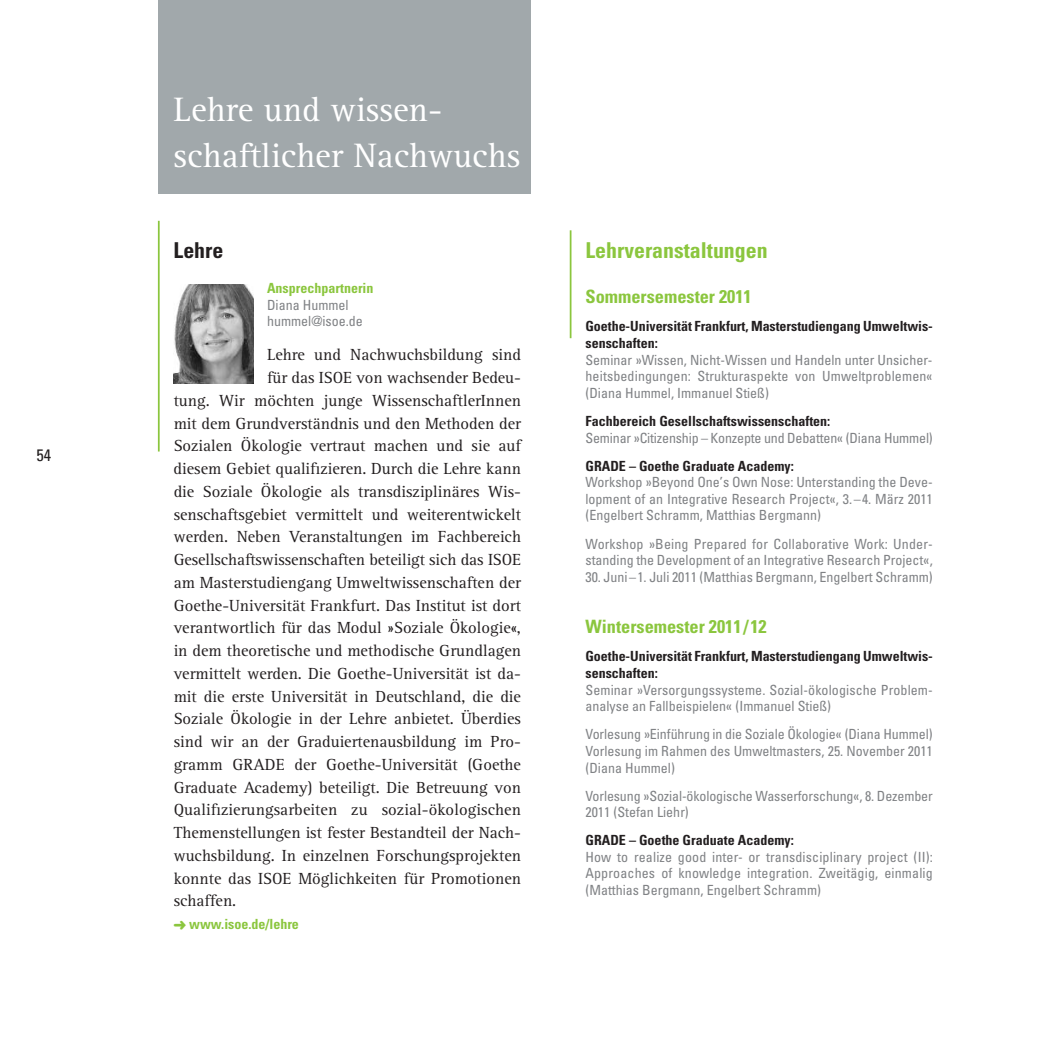
<style>
.page{position:relative;width:1042px;height:1042px;background:#fff}
.page>*{position:absolute;margin:0;border:0;box-sizing:border-box;transform-origin:0 0}
.t1{font:35px/45.5px "Rotis Serif Pro";color:#fff}
.t2{font:700 condensed 21.88px "Univers";color:#8bc63e}
.t3{font:700 condensed 21.88px "Univers";color:#231f20}
.t4{font:700 condensed 18.38px "Univers";color:#8bc63e}
.t5{font:16.62px "Rotis Serif Pro";color:#231f20}
.t6{font:condensed 16.62px "Univers";color:#231f20}
.t7{font:condensed 14px/16.6px "Univers";color:#808285}
.t8{font:700 condensed 14px/16.6px "Univers";color:#231f20}
.t9{font:700 condensed 14px "Univers";color:#8bc63e}
</style>
<div class="page">
<div style="left:159px;top:0;width:372px;height:193px;background:#a1a8ab"></div>
<hr style="left:158px;top:221px;width:2px;height:230px;background:#8bc63e">
<hr style="left:570px;top:230px;width:1px;height:108px;background:#8bc63e">
<img style="left:174px;top:284px;width:79px;height:99px">
<p class="t6" style="left:36px;top:449px;width:16px">54</p>
<h1 class="t1" style="left:174px;top:90px;width:348px">Lehre und wissen&shy;schaftlicher Nachwuchs</h1>
<h2 class="t3" style="left:174px;top:242px;width:51px">Lehre</h2>
<p class="t9" style="left:267px;top:283px;width:108px">Ansprechpartnerin</p>
<p class="t7" style="left:267px;top:298px;width:97px">Diana Hummel hummel@isoe.de</p>
<p class="t5" style="left:267px;top:349px;width:255px">Lehre und Nachwuchsbildung sind</p>
<p class="t5" style="left:267px;top:371px;width:255px">für das ISOE von wachsender Bedeu-</p>
<p class="t5" style="left:174px;top:394px;width:349px">tung. Wir möchten junge WissenschaftlerInnen</p>
<p class="t5" style="left:174px;top:417px;width:349px">mit dem Grundverständnis und den Methoden der</p>
<p class="t5" style="left:174px;top:440px;width:349px">Sozialen Ökologie vertraut machen und sie auf</p>
<p class="t5" style="left:174px;top:462px;width:349px">diesem Gebiet qualifizieren. Durch die Lehre kann</p>
<p class="t5" style="left:174px;top:485px;width:349px">die Soziale Ökologie als transdisziplinäres Wis-</p>
<p class="t5" style="left:174px;top:508px;width:349px">senschaftsgebiet vermittelt und weiterentwickelt</p>
<p class="t5" style="left:174px;top:531px;width:349px">werden. Neben Veranstaltungen im Fachbereich</p>
<p class="t5" style="left:174px;top:553px;width:349px">Gesellschaftswissenschaften beteiligt sich das ISOE</p>
<p class="t5" style="left:174px;top:576px;width:349px">am Masterstudiengang Umweltwissenschaften der</p>
<p class="t5" style="left:174px;top:599px;width:349px">Goethe-Universität Frankfurt. Das Institut ist dort</p>
<p class="t5" style="left:174px;top:622px;width:349px">verantwortlich für das Modul »Soziale Ökologie«,</p>
<p class="t5" style="left:174px;top:644px;width:349px">in dem theoretische und methodische Grundlagen</p>
<p class="t5" style="left:174px;top:667px;width:349px">vermittelt werden. Die Goethe-Universität ist da-</p>
<p class="t5" style="left:174px;top:690px;width:349px">mit die erste Universität in Deutschland, die die</p>
<p class="t5" style="left:174px;top:713px;width:349px">Soziale Ökologie in der Lehre anbietet. Überdies</p>
<p class="t5" style="left:174px;top:735px;width:349px">sind wir an der Graduiertenausbildung im Pro-</p>
<p class="t5" style="left:174px;top:758px;width:349px">gramm GRADE der Goethe-Universität (Goethe</p>
<p class="t5" style="left:174px;top:781px;width:349px">Graduate Academy) beteiligt. Die Betreuung von</p>
<p class="t5" style="left:174px;top:804px;width:349px">Qualifizierungsarbeiten zu sozial-ökologischen</p>
<p class="t5" style="left:174px;top:826px;width:349px">Themenstellungen ist fester Bestandteil der Nach-</p>
<p class="t5" style="left:174px;top:849px;width:349px">wuchsbildung. In einzelnen Forschungsprojekten</p>
<p class="t5" style="left:174px;top:872px;width:349px">konnte das ISOE Möglichkeiten für Promotionen</p>
<p class="t5" style="left:174px;top:895px;width:64px">schaffen.</p>
<p class="t9" style="left:174px;top:919px;width:127px">➜ www.isoe.de/lehre</p>
<h2 class="t2" style="left:585px;top:242px;width:184px">Lehrveranstaltungen</h2>
<p class="t4" style="left:585px;top:290px;width:168px">Sommersemester 2011</p>
<p class="t8" style="left:585px;top:319px;width:349px">Goethe-Universität Frankfurt, Masterstudiengang Umweltwis&shy;senschaften:</p>
<p class="t7" style="left:585px;top:352px;width:349px;text-align:justify">Seminar »Wissen, Nicht-Wissen und Handeln unter Unsicher&shy;heitsbedingungen: Strukturaspekte von Umweltproblemen« (Diana Hummel, Immanuel Stieß)</p>
<p class="t8" style="left:585px;top:414px;width:246px">Fachbereich Gesellschaftswissenschaften:</p>
<p class="t7" style="left:585px;top:430px;width:349px">Seminar »Citizenship – Konzepte und Debatten« (Diana Hummel)</p>
<p class="t8" style="left:585px;top:458px;width:210px">GRADE – Goethe Graduate Academy:</p>
<p class="t7" style="left:585px;top:475px;width:349px;text-align:justify">Workshop »Beyond One’s Own Nose: Unterstanding the Deve&shy;lopment of an Integrative Research Project«, 3.–4. März 2011 (Engelbert Schramm, Matthias Bergmann)</p>
<p class="t7" style="left:585px;top:536px;width:349px">Workshop »Being Prepared for Collaborative Work: Under&shy;standing the Development of an Integrative Research Project«,</p>
<p class="t7" style="left:585px;top:569px;width:349px">30. Juni–1. Juli 2011 (Matthias Bergmann, Engelbert Schramm)</p>
<p class="t4" style="left:585px;top:620px;width:183px">Wintersemester 2011/12</p>
<p class="t8" style="left:585px;top:649px;width:349px">Goethe-Universität Frankfurt, Masterstudiengang Umweltwis&shy;senschaften:</p>
<p class="t7" style="left:585px;top:682px;width:349px">Seminar »Versorgungssysteme. Sozial-ökologische Problem&shy;analyse an Fallbeispielen« (Immanuel Stieß)</p>
<p class="t7" style="left:585px;top:727px;width:349px;text-align:justify">Vorlesung »Einführung in die Soziale Ökologie« (Diana Hummel)<br>Vorlesung im Rahmen des Umweltmasters, 25. November 2011 (Diana Hummel)</p>
<p class="t7" style="left:585px;top:788px;width:349px">Vorlesung »Sozial-ökologische Wasserforschung«, 8. Dezember<br>2011 (Stefan Liehr)</p>
<p class="t8" style="left:585px;top:833px;width:210px">GRADE – Goethe Graduate Academy:</p>
<p class="t7" style="left:585px;top:849px;width:349px;text-align:justify">How to realize good inter- or transdisciplinary project (II):<br>Approaches of knowledge integration. Zweitägig, einmalig (Matthias Bergmann, Engelbert Schramm)</p>
</div>
